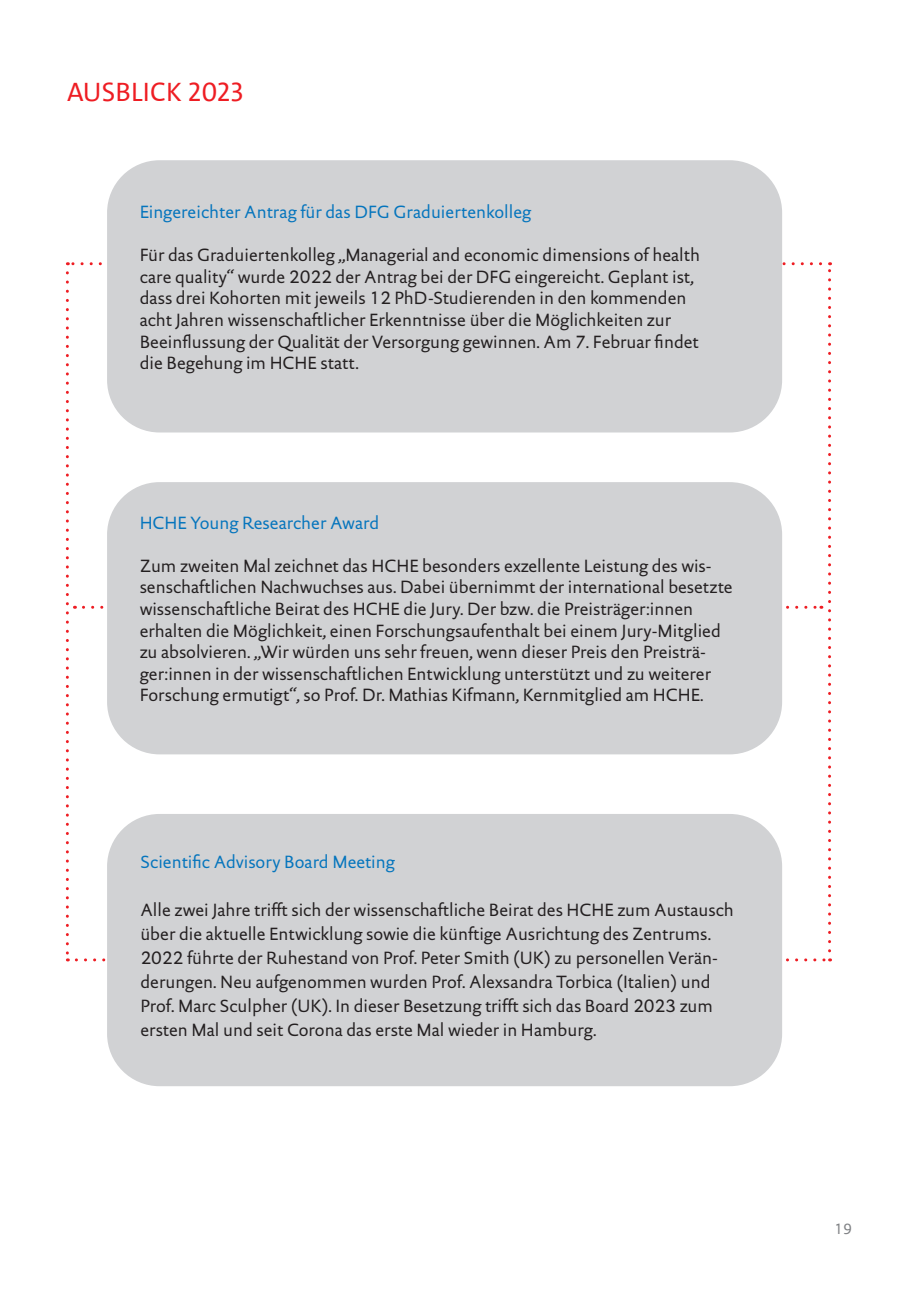
<style>
.page{position:relative;width:919px;height:1289px;background:#fff}
.page>*{position:absolute;margin:0;border:0;box-sizing:border-box;transform-origin:0 0}
.t1{font:27px "The Sans UHH";letter-spacing:.005em;color:#ee1d23}
.t2{font:18px/21.6px "DTL Documenta Sans TOT";color:#231f20}
.t3{font:18px "DTL Documenta Sans TOT";color:#0575bd}
.t4{font:15px "DTL Documenta Sans TOT";color:#808285}
</style>
<div class="page">
<svg style="left:66px;top:262px;width:765px;height:699px"></svg>
<div style="left:107px;top:160px;width:675px;height:272px;background:#d1d2d4;border-radius:52px"></div>
<div style="left:107px;top:814px;width:675px;height:272px;background:#d1d2d4;border-radius:52px"></div>
<div style="left:107px;top:482px;width:675px;height:272px;background:#d1d2d4;border-radius:52px"></div>
<p class="t1" style="left:67px;top:75px;width:178px">AUSBLICK 2023</p>
<p class="t3" style="left:140px;top:201px;width:393px">Eingereichter Antrag für das DFG Graduiertenkolleg</p>
<p class="t2" style="left:140px;top:244px;width:562px">Für das Graduiertenkolleg „Managerial and economic dimensions of health care quality“ wurde 2022 der Antrag bei der DFG eingereicht. Geplant ist, dass drei Kohorten mit jeweils 12 PhD-Studierenden in den kommenden acht Jahren wissenschaftlicher Erkenntnisse über die Möglichkeiten zur Beeinflussung der Qualität der Versorgung gewinnen. Am 7. Februar findet die Begehung im HCHE statt.</p>
<p class="t3" style="left:140px;top:511px;width:241px">HCHE Young Researcher Award</p>
<p class="t2" style="left:140px;top:554px;width:594px">Zum zweiten Mal zeichnet das HCHE besonders exzellente Leistung des wis&shy;senschaftlichen Nachwuchses aus. Dabei übernimmt der international besetzte wissenschaftliche Beirat des HCHE die Jury. Der bzw. die Preisträger:innen erhalten die Möglichkeit, einen Forschungsaufenthalt bei einem Jury-Mitglied zu absolvieren. „Wir würden uns sehr freuen, wenn dieser Preis den Preisträ&shy;ger:innen in der wissenschaftlichen Entwicklung unterstützt und zu weiterer Forschung ermutigt“, so Prof. Dr. Mathias Kifmann, Kernmitglied am HCHE.</p>
<p class="t3" style="left:140px;top:851px;width:256px">Scientific Advisory Board Meeting</p>
<p class="t2" style="left:140px;top:897px;width:595px;line-height:24px">Alle zwei Jahre trifft sich der wissenschaftliche Beirat des HCHE zum Austausch über die aktuelle Entwicklung sowie die künftige Ausrichtung des Zentrums.<br>2022 führte der Ruhestand von Prof. Peter Smith (UK) zu personellen Verän&shy;derungen. Neu aufgenommen wurden Prof. Alexsandra Torbica (Italien) und Prof. Marc Sculpher (UK). In dieser Besetzung trifft sich das Board 2023 zum ersten Mal und seit Corona das erste Mal wieder in Hamburg.</p>
<p class="t4" style="left:834px;top:1219px;width:19px">19</p>
</div>
